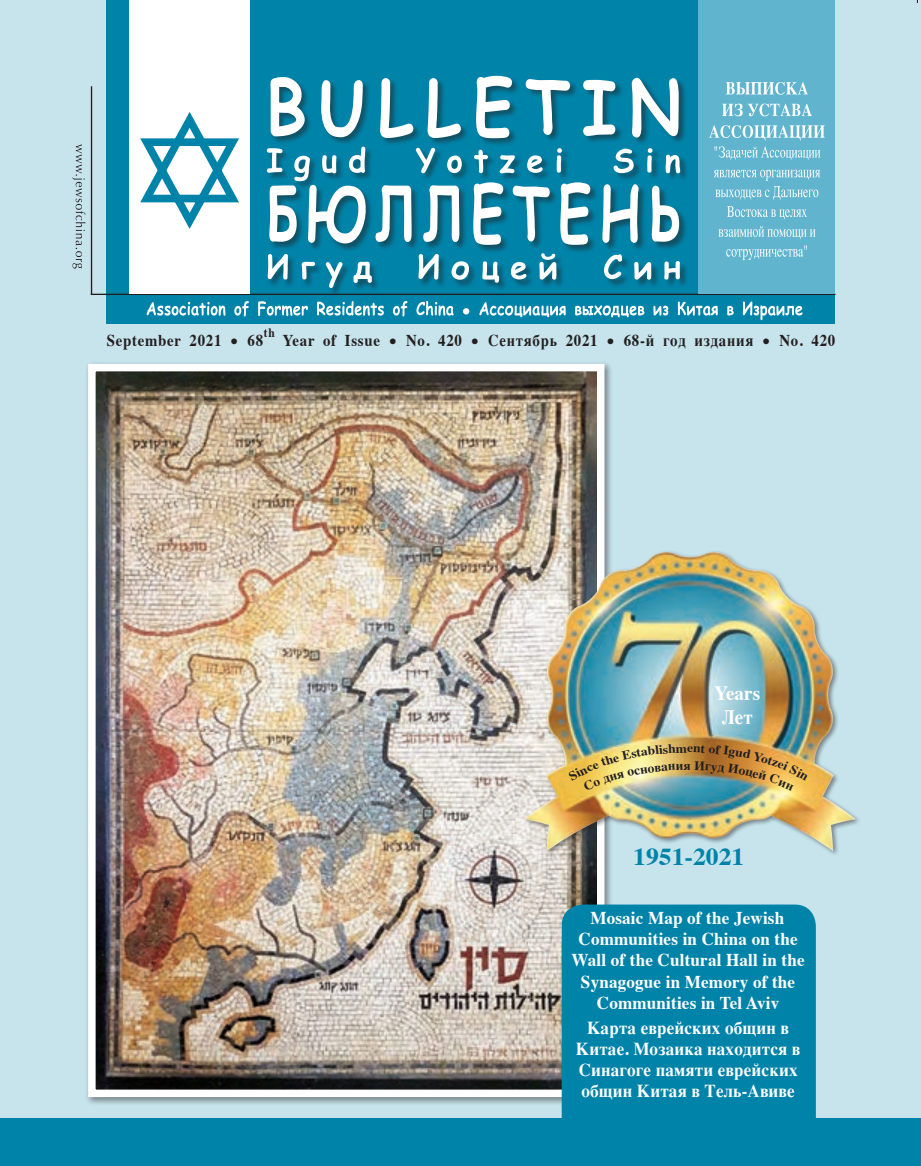
<style>
.page{position:relative;width:921px;height:1166px;background:#fff}
.page>*{position:absolute;margin:0;border:0;box-sizing:border-box;transform-origin:0 0}
.t1{font:700 24.15px "Times";color:#0083a9;scale:1.06 1}
.t2{font:700 20.25px/24px "Times";color:#fff;text-align:center;scale:.94 1}
.t3{font:700 18px/21px "Times";letter-spacing:.01em;color:#fff;text-align:center;scale:.95 1}
.t4{font:700 16.5px "Times";letter-spacing:.05em;color:#231f20;scale:.9 1}
.t5{font:700 12.75px "Times";color:#231f20;scale:.9 1}
.t6{font:700 12.75px "Times";color:#231f20;scale:1.06 1}
.s1{font-family:"Fb Agas";font-weight:300;font-size:27px}
</style>
<div class="page">
<div style="left:0;top:0;width:921px;height:1165px;background:#c7e4ed"></div>
<div style="left:0;top:1117px;width:921px;height:48px;background:#0083a9"></div>
<hr style="left:91px;top:86px;width:1px;height:209px;background:#231f20">
<hr style="left:91px;top:293px;width:744px;height:2px;background:#231f20">
<div style="left:107px;top:0;width:728px;height:323px;background:#0083a9"></div>
<hr style="left:107px;top:86px;width:1px;height:209px;background:#231f20">
<hr style="left:107px;top:293px;width:728px;height:2px;background:#231f20">
<div style="left:129px;top:0;width:121px;height:293px;background:#fff"></div>
<svg style="left:140px;top:112px;width:99px;height:117px"></svg>
<div style="left:699px;top:0;width:136px;height:293px;background:#61b4ce"></div>
<svg style="left:726px;top:245px;width:81px;height:15px"></svg>
<svg style="left:718px;top:226px;width:97px;height:13px"></svg>
<svg style="left:727px;top:206px;width:80px;height:13px"></svg>
<svg style="left:714px;top:170px;width:106px;height:30px"></svg>
<svg style="left:709px;top:125px;width:116px;height:35px"></svg>
<svg style="left:722px;top:104px;width:90px;height:12px"></svg>
<svg style="left:726px;top:82px;width:82px;height:13px"></svg>
<div style="left:267px;top:75px;width:422px;height:221px;background:#231f20;opacity:.5"></div>
<svg style="left:270px;top:77px;width:35px;height:59px;background:#a6c9d4"></svg>
<svg style="left:321px;top:80px;width:42px;height:57px"></svg>
<svg style="left:380px;top:78px;width:33px;height:60px"></svg>
<svg style="left:428px;top:78px;width:33px;height:60px"></svg>
<svg style="left:476px;top:76px;width:36px;height:62px"></svg>
<svg style="left:526px;top:79px;width:44px;height:56px"></svg>
<svg style="left:583px;top:80px;width:32px;height:56px"></svg>
<svg style="left:632px;top:78px;width:47px;height:59px"></svg>
<svg style="left:416px;top:148px;width:19px;height:25px"></svg>
<svg style="left:447px;top:155px;width:15px;height:18px"></svg>
<svg style="left:474px;top:150px;width:14px;height:23px"></svg>
<svg style="left:500px;top:155px;width:15px;height:18px"></svg>
<svg style="left:527px;top:155px;width:16px;height:18px"></svg>
<svg style="left:557px;top:148px;width:5px;height:25px"></svg>
<svg style="left:614px;top:149px;width:20px;height:24px"></svg>
<svg style="left:647px;top:148px;width:5px;height:25px"></svg>
<svg style="left:666px;top:155px;width:14px;height:18px"></svg>
<svg style="left:267px;top:147px;width:99px;height:96px"></svg>
<svg style="left:375px;top:185px;width:37px;height:57px"></svg>
<svg style="left:423px;top:185px;width:36px;height:57px"></svg>
<svg style="left:473px;top:182px;width:30px;height:63px"></svg>
<svg style="left:513px;top:185px;width:37px;height:56px"></svg>
<svg style="left:560px;top:182px;width:30px;height:63px"></svg>
<svg style="left:602px;top:184px;width:36px;height:59px"></svg>
<svg style="left:652px;top:186px;width:27px;height:56px"></svg>
<svg style="left:268px;top:254px;width:20px;height:25px"></svg>
<svg style="left:302px;top:262px;width:13px;height:17px"></svg>
<svg style="left:326px;top:262px;width:16px;height:26px"></svg>
<svg style="left:353px;top:262px;width:19px;height:21px"></svg>
<svg style="left:418px;top:254px;width:21px;height:25px"></svg>
<svg style="left:451px;top:261px;width:18px;height:19px"></svg>
<svg style="left:482px;top:261px;width:17px;height:22px"></svg>
<svg style="left:511px;top:262px;width:15px;height:17px"></svg>
<svg style="left:539px;top:253px;width:17px;height:26px"></svg>
<svg style="left:604px;top:254px;width:18px;height:25px"></svg>
<svg style="left:634px;top:262px;width:17px;height:17px"></svg>
<svg style="left:664px;top:261px;width:16px;height:18px"></svg>
<svg style="left:72px;top:144px;width:13px;height:124px"></svg>
<svg style="left:147px;top:302px;width:78px;height:13px"></svg>
<svg style="left:234px;top:301px;width:15px;height:15px"></svg>
<svg style="left:258px;top:301px;width:50px;height:15px"></svg>
<svg style="left:317px;top:301px;width:67px;height:14px"></svg>
<svg style="left:393px;top:301px;width:14px;height:15px"></svg>
<svg style="left:416px;top:301px;width:38px;height:14px"></svg>
<svg style="left:479px;top:302px;width:87px;height:15px"></svg>
<svg style="left:575px;top:305px;width:69px;height:12px"></svg>
<svg style="left:653px;top:305px;width:15px;height:10px"></svg>
<svg style="left:678px;top:301px;width:40px;height:14px"></svg>
<svg style="left:727px;top:306px;width:7px;height:9px"></svg>
<svg style="left:743px;top:301px;width:59px;height:19px"></svg>
<svg style="left:463px;top:308px;width:6px;height:6px"></svg>
<div style="left:85px;top:360px;width:528px;height:745px;background:#231f20;opacity:.5"></div>
<img style="left:97px;top:373px;width:498px;height:714px">
<div style="left:88px;top:364px;width:516px;height:732px;border:8px solid #fff"></div>
<div style="left:562px;top:904px;width:254px;height:214px;background:#0083a9"></div>
<img style="left:518px;top:531px;width:341px;height:342px">
<img style="left:568px;top:743px;width:119px;height:47px">
<img style="left:693px;top:744px;width:115px;height:46px">
<p class="t5" style="left:264px;top:320px;width:13px">th</p>
<p class="t4" style="left:107px;top:324px;width:175px">September 2021 <span class="s1">•</span> 68</p>
<p class="t4" style="left:283px;top:324px;width:615px">Year of Issue <span class="s1">•</span> No. 420 <span class="s1">•</span> Сентябрь 2021 <span class="s1">•</span> 68-й год издания <span class="s1">•</span> No. 420</p>
<p class="t6" style="left:687px;top:735px;width:7px">e</p>
<p class="t6" style="left:683px;top:753px;width:8px">я</p>
<p class="t2" style="left:714px;top:678px;width:50px">Years<br>Лет</p>
<h1 class="t1" style="left:633px;top:833px;width:106px">1951-2021</h1>
<p class="t3" style="left:571px;top:905px;width:247px">Mosaic Map of the Jewish<br>Communities in China on the<br>Wall of the Cultural Hall in the<br>Synagogue in Memory of the<br>Communities in Tel Aviv</p>
<p class="t3" style="left:576px;top:1014px;width:238px">Карта еврейских общин в<br>Китае. Мозаика находится в<br>Синагоге памяти еврейских общин Китая в Тель-Авиве</p>
</div>
